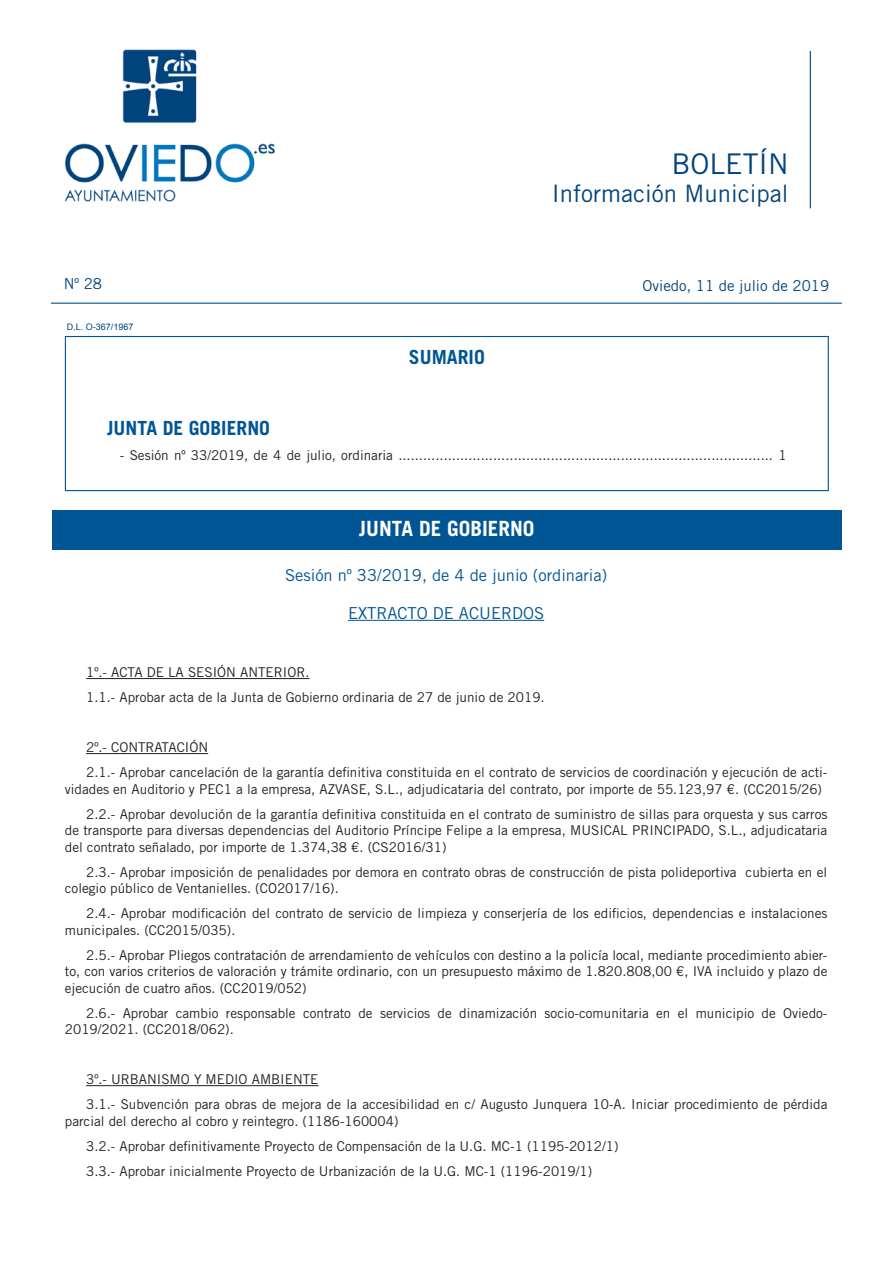
<style>
.page{position:relative;width:893px;height:1263px;background:#fff}
.page>*{position:absolute;margin:0;border:0;box-sizing:border-box;transform-origin:0 0}
.t1{font:28.5px "Trade Gothic LT Std";color:#00447b}
.t2{font:24px "Trade Gothic LT Std";color:#00447b}
.SECCIONES{font:700 21px "Trade Gothic LT Std";color:#fff}
.TITULOS_SUMARIO_trad{font:700 19.5px "Trade Gothic LT Std";color:#005595}
.TÍTULOS_ANUNCIOS_tra{font:700 19.5px "Trade Gothic LT Std";color:#005595}
.SESIONES_trade{font:16.5px "Trade Gothic LT Std";color:#005595}
.EXTRACTO_DE_ACUERDOS{font:16.5px "Trade Gothic LT Std";color:#005595}
.t3{font:15px "Trade Gothic LT Std";color:#00447b}
.TEXTO_BIM_trade{font:13.5px/16.5px "Trade Gothic LT Std";color:#231f20}
.t4{font:9px "Arial";color:#00447b}
</style>
<div class="page">
<hr style="left:810px;top:51px;width:1px;height:157px;background:#00447b">
<hr style="left:51px;top:303px;width:791px;height:1px;background:#005595">
<img style="left:64px;top:49px;width:211px;height:153px">
<div style="left:65px;top:336px;width:764px;height:155px;border:1px solid #005595"></div>
<hr style="left:348px;top:620px;width:196px;height:1px;background:#005595">
<hr style="left:86px;top:678px;width:223px;height:1px;background:#231f20">
<hr style="left:86px;top:753px;width:122px;height:1px;background:#231f20">
<hr style="left:86px;top:1085px;width:232px;height:1px;background:#231f20">
<div style="left:52px;top:510px;width:790px;height:39px;background:#005595"></div>
<p class="t3" style="left:64px;top:275px;width:40px">Nº 28</p>
<p class="t4" style="left:67px;top:321px;width:68px">D.L. O-367/1967</p>
<p class="TÍTULOS_ANUNCIOS_tra" style="left:409px;top:345px;width:77px">SUMARIO</p>
<p class="t1" style="left:671px;top:146px;width:119px">BOLETÍN</p>
<p class="t2" style="left:552px;top:179px;width:238px">Información Municipal</p>
<p class="t3" style="left:642px;top:277px;width:188px">Oviedo, 11 de julio de 2019</p>
<p class="TITULOS_SUMARIO_trad" style="left:107px;top:416px;width:164px">JUNTA DE GOBIERNO</p>
<p class="TEXTO_BIM_trade" style="left:120px;top:446px;width:668px">- Sesión nº 33/2019, de 4 de julio, ordinaria ........................................................................................... 1</p>
<p class="SECCIONES" style="left:359px;top:515px;width:177px">JUNTA DE GOBIERNO</p>
<p class="SESIONES_trade" style="left:285px;top:565px;width:324px">Sesión nº 33/2019, de 4 de junio (ordinaria)</p>
<p class="EXTRACTO_DE_ACUERDOS" style="left:348px;top:603px;width:198px">EXTRACTO DE ACUERDOS</p>
<p class="TEXTO_BIM_trade" style="left:86px;top:664px;width:225px">1º.- ACTA DE LA SESIÓN ANTERIOR.</p>
<p class="TEXTO_BIM_trade" style="left:86px;top:689px;width:460px">1.1.- Aprobar acta de la Junta de Gobierno ordinaria de 27 de junio de 2019.</p>
<p class="TEXTO_BIM_trade" style="left:86px;top:739px;width:124px">2º.- CONTRATACIÓN</p>
<p class="TEXTO_BIM_trade" style="left:65px;top:764px;width:764px;text-indent:21px">2.1.- Aprobar cancelación de la garantía definitiva constituida en el contrato de servicios de coordinación y ejecución de acti&shy;vidades en Auditorio y PEC1 a la empresa, AZVASE, S.L., adjudicataria del contrato, por importe de 55.123,97 €. (CC2015/26)</p>
<p class="TEXTO_BIM_trade" style="left:65px;top:805px;width:764px;text-align:justify;text-indent:21px">2.2.- Aprobar devolución de la garantía definitiva constituida en el contrato de suministro de sillas para orquesta y sus carros de transporte para diversas dependencias del Auditorio Príncipe Felipe a la empresa, MUSICAL PRINCIPADO, S.L., adjudicataria del contrato señalado, por importe de 1.374,38 €. (CS2016/31)</p>
<p class="TEXTO_BIM_trade" style="left:65px;top:863px;width:764px;text-indent:21px">2.3.- Aprobar imposición de penalidades por demora en contrato obras de construcción de pista polideportiva cubierta en el colegio público de Ventanielles. (CO2017/16).</p>
<p class="TEXTO_BIM_trade" style="left:65px;top:905px;width:764px;text-indent:21px">2.4.- Aprobar modificación del contrato de servicio de limpieza y conserjería de los edificios, dependencias e instalaciones municipales. (CC2015/035).</p>
<p class="TEXTO_BIM_trade" style="left:65px;top:946px;width:764px;text-align:justify;text-indent:21px">2.5.- Aprobar Pliegos contratación de arrendamiento de vehículos con destino a la policía local, mediante procedimiento abier&shy;to, con varios criterios de valoración y trámite ordinario, con un presupuesto máximo de 1.820.808,00 €, IVA incluido y plazo de ejecución de cuatro años. (CC2019/052)</p>
<p class="TEXTO_BIM_trade" style="left:65px;top:1004px;width:764px;text-indent:21px">2.6.- Aprobar cambio responsable contrato de servicios de dinamización socio-comunitaria en el municipio de Oviedo-<br>2019/2021. (CC2018/062).</p>
<p class="TEXTO_BIM_trade" style="left:86px;top:1071px;width:234px">3º.- URBANISMO Y MEDIO AMBIENTE</p>
<p class="TEXTO_BIM_trade" style="left:65px;top:1096px;width:764px;text-indent:21px">3.1.- Subvención para obras de mejora de la accesibilidad en c/ Augusto Junquera 10-A. Iniciar procedimiento de pérdida parcial del derecho al cobro y reintegro. (1186-160004)</p>
<p class="TEXTO_BIM_trade" style="left:86px;top:1137px;width:534px">3.2.- Aprobar definitivamente Proyecto de Compensación de la U.G. MC-1 (1195-2012/1)</p>
<p class="TEXTO_BIM_trade" style="left:86px;top:1162px;width:508px">3.3.- Aprobar inicialmente Proyecto de Urbanización de la U.G. MC-1 (1196-2019/1)</p>
</div>
